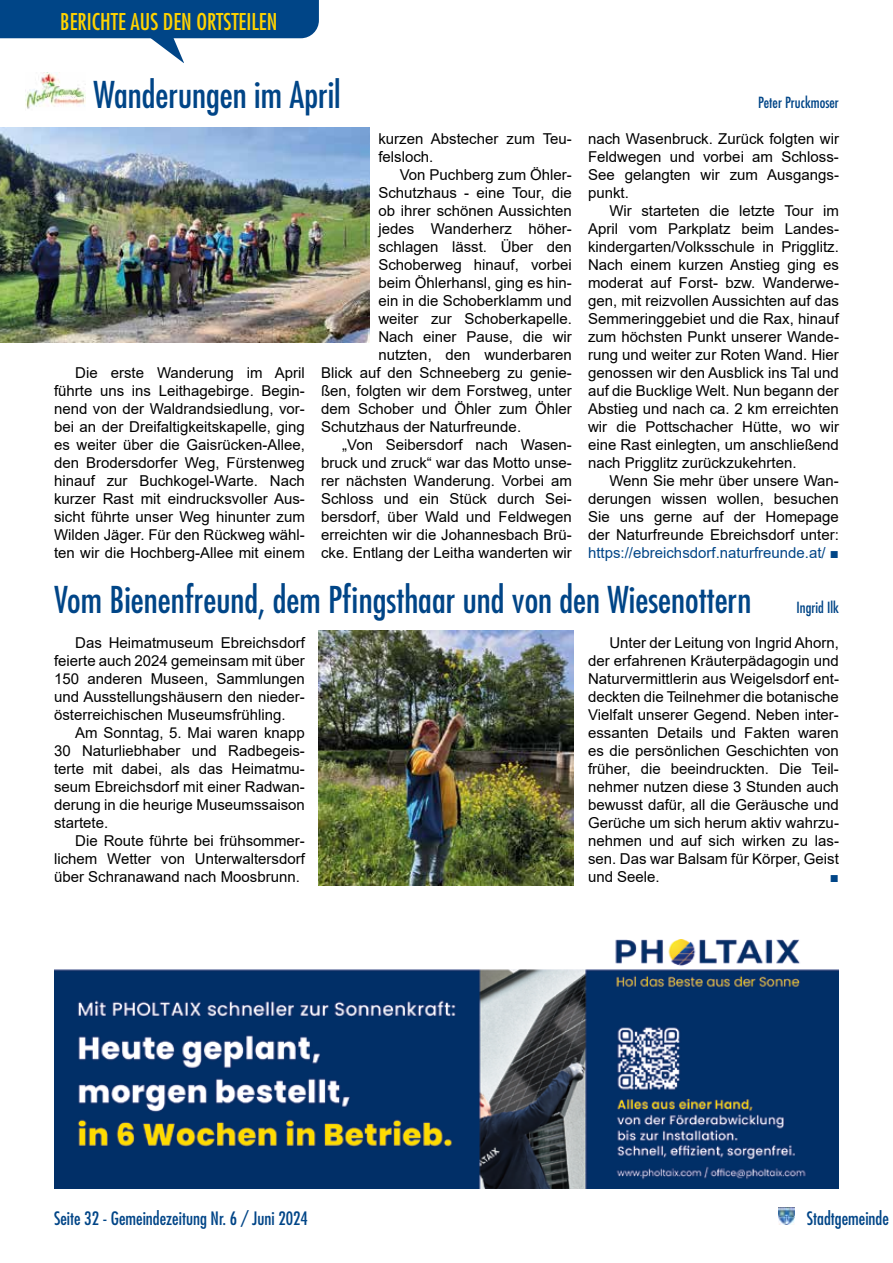
<style>
.page{position:relative;width:893px;height:1263px;background:#fff}
.page>*{position:absolute;margin:0;border:0;box-sizing:border-box;transform-origin:0 0}
.t1{font:condensed 36px "Futura Std";color:#004587}
.t2{font:condensed 22.5px "Futura Std";color:#ffd300}
.t3{font:condensed 18px "Futura Std";color:#004587}
.t4{font:15px/18px "Arial";color:#000;text-align:justify}
.t5{font:15px "Arial";color:#004587}
.t6{font:condensed 15px "Futura Std";color:#004587}
</style>
<div class="page">
<svg style="left:0;top:0;width:319px;height:63px"></svg>
<img style="left:778px;top:1208px;width:16px;height:17px">
<img style="left:26px;top:72px;width:59px;height:37px">
<img style="left:0;top:128px;width:370px;height:215px">
<img style="left:319px;top:630px;width:255px;height:255px">
<img style="left:54px;top:940px;width:785px;height:248px">
<h2 class="t2" style="left:60px;top:8px;width:218px">BERICHTE AUS DEN ORTSTEILEN</h2>
<h1 class="t1" style="left:94px;top:74px;width:249px">Wanderungen im April</h1>
<p class="t6" style="left:758px;top:94px;width:82px">Peter Pruckmoser</p>
<p class="t4" style="left:588px;top:130px;width:252px">nach Wasenbruck. Zurück folgten wir Feldwegen und vorbei am Schloss-See gelangten wir zum Ausgangs&shy;punkt.</p>
<p class="t4" style="left:588px;top:202px;width:252px;text-indent:21px">Wir starteten die letzte Tour im April vom Parkplatz beim Landes&shy;kindergarten/Volksschule in Prigglitz.<br>Nach einem kurzen Anstieg ging es moderat auf Forst- bzw. Wanderwe&shy;gen, mit reizvollen Aussichten auf das Semmeringgebiet und die Rax, hinauf zum höchsten Punkt unserer Wande&shy;rung und weiter zur Roten Wand. Hier genossen wir den Ausblick ins Tal und auf die Bucklige Welt. Nun begann der Abstieg und nach ca. 2 km erreichten wir die Pottschacher Hütte, wo wir eine Rast einlegten, um anschließend nach Prigglitz zurückzukehrten.</p>
<p class="t4" style="left:588px;top:472px;width:252px;text-indent:21px">Wenn Sie mehr über unsere Wan&shy;derungen wissen wollen, besuchen Sie uns gerne auf der Homepage der Naturfreunde Ebreichsdorf unter:</p>
<p class="t5" style="left:588px;top:543px;width:252px">https://ebreichsdorf.naturfreunde.at/ ■</p>
<h1 class="t1" style="left:54px;top:578px;width:699px">Vom Bienenfreund, dem Pfingsthaar und von den Wiesenottern</h1>
<p class="t4" style="left:378px;top:130px;width:195px">kurzen Abstecher zum Teu&shy;felsloch.</p>
<p class="t4" style="left:400px;top:166px;width:174px">Von Puchberg zum Öhler-</p>
<p class="t4" style="left:378px;top:184px;width:195px">Schutzhaus - eine Tour, die</p>
<p class="t4" style="left:378px;top:202px;width:195px">ob ihrer schönen Aussichten</p>
<p class="t4" style="left:378px;top:220px;width:195px">jedes Wanderherz höher-</p>
<p class="t4" style="left:378px;top:238px;width:195px">schlagen lässt. Über den</p>
<p class="t4" style="left:378px;top:256px;width:195px">Schoberweg hinauf, vorbei</p>
<p class="t4" style="left:378px;top:274px;width:195px">beim Öhlerhansl, ging es hin-</p>
<p class="t4" style="left:378px;top:292px;width:195px">ein in die Schoberklamm und</p>
<p class="t4" style="left:378px;top:310px;width:195px">weiter zur Schoberkapelle.</p>
<p class="t4" style="left:378px;top:328px;width:195px">Nach einer Pause, die wir</p>
<p class="t4" style="left:378px;top:346px;width:195px">nutzten, den wunderbaren</p>
<p class="t4" style="left:321px;top:364px;width:252px">Blick auf den Schneeberg zu genie-</p>
<p class="t4" style="left:321px;top:382px;width:252px">ßen, folgten wir dem Forstweg, unter</p>
<p class="t4" style="left:321px;top:400px;width:252px">dem Schober und Öhler zum Öhler</p>
<p class="t4" style="left:321px;top:418px;width:202px">Schutzhaus der Naturfreunde.</p>
<p class="t4" style="left:342px;top:436px;width:231px">„Von Seibersdorf nach Wasen-</p>
<p class="t4" style="left:321px;top:454px;width:252px">bruck und zruck“ war das Motto unse-</p>
<p class="t4" style="left:321px;top:472px;width:252px">rer nächsten Wanderung. Vorbei am</p>
<p class="t4" style="left:321px;top:490px;width:252px">Schloss und ein Stück durch Sei-</p>
<p class="t4" style="left:321px;top:508px;width:252px">bersdorf, über Wald und Feldwegen</p>
<p class="t4" style="left:321px;top:526px;width:252px">erreichten wir die Johannesbach Brü-</p>
<p class="t4" style="left:321px;top:544px;width:252px">cke. Entlang der Leitha wanderten wir</p>
<p class="t4" style="left:54px;top:364px;width:252px;text-indent:21px">Die erste Wanderung im April führte uns ins Leithagebirge. Begin&shy;nend von der Waldrandsiedlung, vor&shy;bei an der Dreifaltigkeitskapelle, ging es weiter über die Gaisrücken-Allee, den Brodersdorfer Weg, Fürstenweg hinauf zur Buchkogel-Warte. Nach kurzer Rast mit eindrucksvoller Aus&shy;sicht führte unser Weg hinunter zum Wilden Jäger. Für den Rückweg wähl&shy;ten wir die Hochberg-Allee mit einem</p>
<p class="t6" style="left:797px;top:598px;width:44px">Ingrid Ilk</p>
<p class="t4" style="left:54px;top:634px;width:252px;text-indent:21px">Das Heimatmuseum Ebreichsdorf feierte auch 2024 gemeinsam mit über 150 anderen Museen, Sammlungen und Ausstellungshäusern den nieder&shy;österreichischen Museumsfrühling.</p>
<p class="t4" style="left:54px;top:724px;width:252px;text-indent:21px">Am Sonntag, 5. Mai waren knapp 30 Naturliebhaber und Radbegeis&shy;terte mit dabei, als das Heimatmu&shy;seum Ebreichsdorf mit einer Radwan&shy;derung in die heurige Museumssaison startete.</p>
<p class="t4" style="left:54px;top:832px;width:252px;text-indent:21px">Die Route führte bei frühsommer&shy;lichem Wetter von Unterwaltersdorf über Schranawand nach Moosbrunn.</p>
<p class="t4" style="left:588px;top:634px;width:252px;text-indent:21px">Unter der Leitung von Ingrid Ahorn, der erfahrenen Kräuterpädagogin und Naturvermittlerin aus Weigelsdorf ent&shy;deckten die Teilnehmer die botanische Vielfalt unserer Gegend. Neben inter&shy;essanten Details und Fakten waren es die persönlichen Geschichten von früher, die beeindruckten. Die Teil&shy;nehmer nutzen diese 3 Stunden auch bewusst dafür, all die Geräusche und Gerüche um sich herum aktiv wahrzu&shy;nehmen und auf sich wirken zu las&shy;sen. Das war Balsam für Körper, Geist und Seele.</p>
<p class="t5" style="left:830px;top:867px;width:11px">■</p>
<p class="t3" style="left:54px;top:1207px;width:256px">Seite 32 - Gemeindezeitung Nr. 6 / Juni 2024</p>
<p class="t3" style="left:807px;top:1207px;width:84px">Stadtgemeinde</p>
</div>
